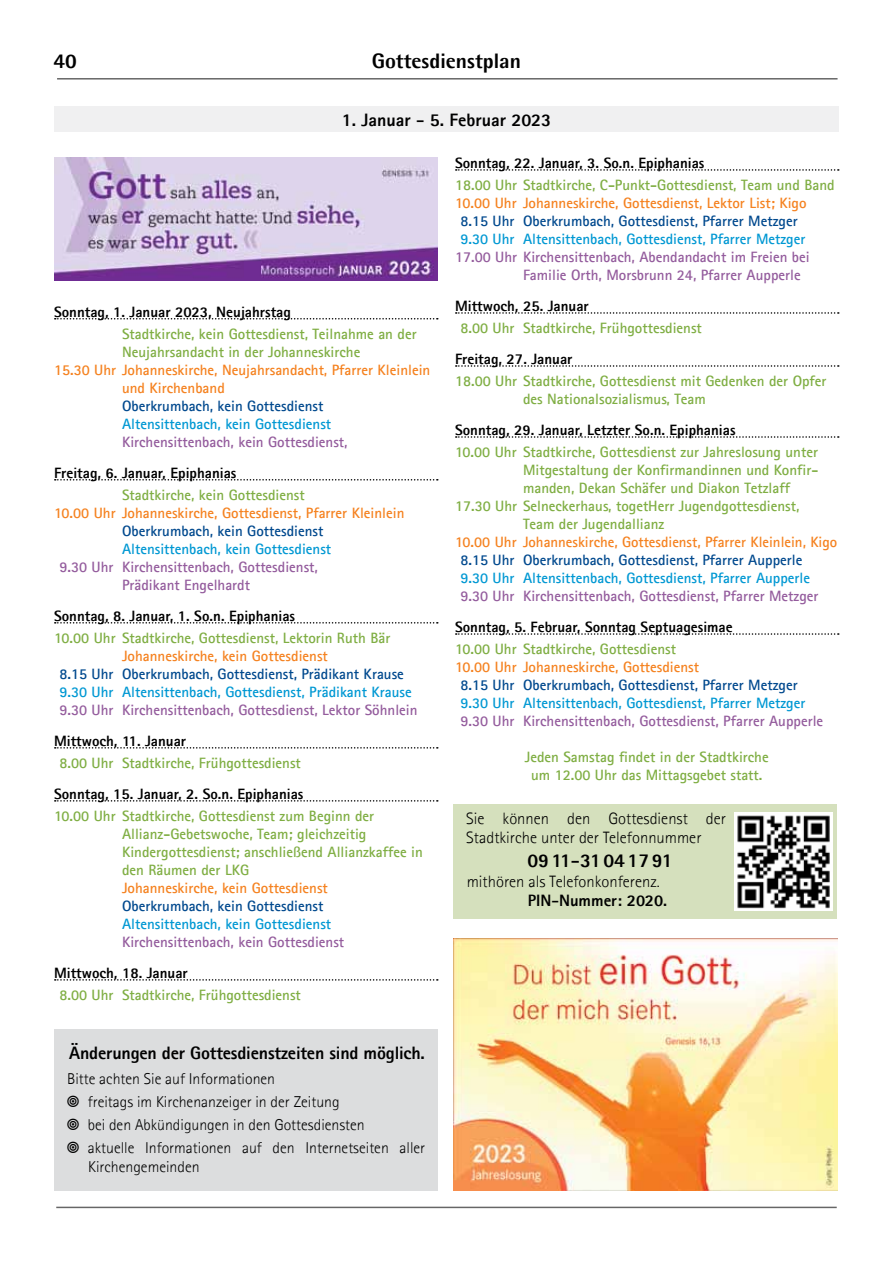
<style>
.page{position:relative;width:893px;height:1263px;background:#fff}
.page>*{position:absolute;margin:0;border:0;box-sizing:border-box;transform-origin:0 0}
.t1{font:800 21px "Agfa Rotis Semisans";color:#000}
.t2{font:800 19.5px "Agfa Rotis Sans Serif";color:#000}
.t3{font:800 18px "Agfa Rotis Sans Serif";letter-spacing:-.01em;color:#000}
.t4{font:300 16.5px/19.8px "Agfa Rotis Sans Serif";color:#000}
.t5{font:800 16.5px "Agfa Rotis Sans Serif";color:#000}
.t6{font:300 15.75px/23.1px "Agfa Rotis Sans Serif";color:#000}
.t7{font:700 15px/18px "Agfa Rotis Sans Serif";color:#7fae43}
.t8{font:700 15px/18px "Agfa Rotis Sans Serif";color:#945c9d;text-align:center}
.t9{font:700 15px/18px "Agfa Rotis Sans Serif";color:#f58220}
.t10{font:800 15px "Agfa Rotis Sans Serif";color:#000}
.t11{font:700 15px "Agfa Rotis Sans Serif";color:#0098d3}
.t12{font:700 15px "Agfa Rotis Sans Serif";color:#00498e}
</style>
<div class="page">
<hr style="left:57px;top:78px;width:780px;height:2px;background:#000">
<hr style="left:56px;top:1207px;width:781px;height:1px;background:#000">
<svg style="left:55px;top:318px;width:383px;height:1px"></svg>
<svg style="left:55px;top:479px;width:383px;height:1px"></svg>
<svg style="left:55px;top:622px;width:383px;height:1px"></svg>
<svg style="left:55px;top:747px;width:383px;height:2px"></svg>
<svg style="left:55px;top:800px;width:383px;height:2px"></svg>
<svg style="left:55px;top:979px;width:383px;height:2px"></svg>
<svg style="left:456px;top:169px;width:383px;height:2px"></svg>
<svg style="left:456px;top:312px;width:383px;height:2px"></svg>
<svg style="left:456px;top:365px;width:383px;height:2px"></svg>
<svg style="left:456px;top:436px;width:383px;height:2px"></svg>
<svg style="left:456px;top:633px;width:383px;height:2px"></svg>
<div style="left:54px;top:106px;width:785px;height:26px;background:#f0f0f1"></div>
<div style="left:54px;top:1029px;width:383px;height:162px;background:#dcddde"></div>
<div style="left:454px;top:804px;width:383px;height:114px;background:#d5e0bd"></div>
<img style="left:734px;top:812px;width:99px;height:99px">
<img style="left:54px;top:157px;width:383px;height:124px">
<img style="left:454px;top:938px;width:383px;height:253px">
<h1 class="t1" style="left:54px;top:48px;width:25px">40</h1>
<h1 class="t1" style="left:372px;top:48px;width:151px">Gottesdienstplan</h1>
<p class="t3" style="left:342px;top:109px;width:211px">1. Januar - 5. Februar 2023</p>
<p class="t10" style="left:54px;top:302px;width:238px">Sonntag, 1. Januar 2023, Neujahrstag</p>
<p class="t7" style="left:122px;top:324px;width:296px">Stadtkirche, kein Gottesdienst, Teilnahme an der<br>Neujahrsandacht in der Johanneskirche</p>
<p class="t9" style="left:122px;top:360px;width:310px;text-indent:-68px">15.30 Uhr Johanneskirche, Neujahrsandacht, Pfarrer Kleinlein und Kirchenband</p>
<p class="t12" style="left:122px;top:396px;width:203px">Oberkrumbach, kein Gottesdienst</p>
<p class="t11" style="left:122px;top:414px;width:211px">Altensittenbach, kein Gottesdienst</p>
<p class="t8" style="left:122px;top:432px;width:227px">Kirchensittenbach, kein Gottesdienst,</p>
<p class="t10" style="left:54px;top:463px;width:184px">Freitag, 6. Januar, Epiphanias</p>
<p class="t7" style="left:122px;top:485px;width:184px">Stadtkirche, kein Gottesdienst</p>
<p class="t9" style="left:54px;top:503px;width:352px">10.00 Uhr Johanneskirche, Gottesdienst, Pfarrer Kleinlein</p>
<p class="t12" style="left:122px;top:521px;width:203px">Oberkrumbach, kein Gottesdienst</p>
<p class="t11" style="left:122px;top:539px;width:211px">Altensittenbach, kein Gottesdienst</p>
<p class="t8" style="left:59px;top:557px;width:260px">9.30 Uhr Kirchensittenbach, Gottesdienst,<br>Prädikant Engelhardt</p>
<p class="t10" style="left:54px;top:606px;width:243px">Sonntag, 8. Januar, 1. So.n. Epiphanias</p>
<p class="t7" style="left:54px;top:628px;width:338px">10.00 Uhr Stadtkirche, Gottesdienst, Lektorin Ruth Bär</p>
<p class="t9" style="left:122px;top:646px;width:207px">Johanneskirche, kein Gottesdienst</p>
<p class="t12" style="left:59px;top:664px;width:346px">8.15 Uhr Oberkrumbach, Gottesdienst, Prädikant Krause</p>
<p class="t11" style="left:59px;top:682px;width:354px">9.30 Uhr Altensittenbach, Gottesdienst, Prädikant Krause</p>
<p class="t8" style="left:59px;top:700px;width:360px">9.30 Uhr Kirchensittenbach, Gottesdienst, Lektor Söhnlein</p>
<p class="t10" style="left:54px;top:731px;width:134px">Mittwoch, 11. Januar</p>
<p class="t7" style="left:59px;top:753px;width:243px">8.00 Uhr Stadtkirche, Frühgottesdienst</p>
<p class="t10" style="left:54px;top:784px;width:251px">Sonntag, 15. Januar, 2. So.n. Epiphanias</p>
<p class="t7" style="left:122px;top:806px;width:302px;text-indent:-68px">10.00 Uhr Stadtkirche, Gottesdienst zum Beginn der Allianz-Gebetswoche, Team; gleichzeitig Kindergottesdienst; anschließend Allianzkaffee in den Räumen der LKG</p>
<p class="t9" style="left:122px;top:878px;width:207px">Johanneskirche, kein Gottesdienst</p>
<p class="t12" style="left:122px;top:896px;width:203px">Oberkrumbach, kein Gottesdienst</p>
<p class="t11" style="left:122px;top:914px;width:211px">Altensittenbach, kein Gottesdienst</p>
<p class="t8" style="left:122px;top:932px;width:224px">Kirchensittenbach, kein Gottesdienst</p>
<p class="t10" style="left:54px;top:963px;width:135px">Mittwoch, 18. Januar</p>
<p class="t7" style="left:59px;top:985px;width:243px">8.00 Uhr Stadtkirche, Frühgottesdienst</p>
<p class="t3" style="left:69px;top:1041px;width:357px">Änderungen der Gottesdienstzeiten sind möglich.</p>
<p class="t6" style="left:88px;top:1067px;width:339px;text-indent:-21px">Bitte achten Sie auf Informationen<br>freitags im Kirchenanzeiger in der Zeitung<br>bei den Abkündigungen in den Gottesdiensten<br>aktuelle Informationen auf den Internetseiten aller</p>
<p class="t6" style="left:88px;top:1155px;width:113px">Kirchengemeinden</p>
<p class="t10" style="left:455px;top:153px;width:251px">Sonntag, 22. Januar, 3. So.n. Epiphanias</p>
<p class="t7" style="left:455px;top:176px;width:381px">18.00 Uhr Stadtkirche, C-Punkt-Gottesdienst, Team und Band</p>
<p class="t9" style="left:455px;top:194px;width:353px">10.00 Uhr Johanneskirche, Gottesdienst, Lektor List; Kigo</p>
<p class="t12" style="left:460px;top:211px;width:339px">8.15 Uhr Oberkrumbach, Gottesdienst, Pfarrer Metzger</p>
<p class="t11" style="left:460px;top:229px;width:347px">9.30 Uhr Altensittenbach, Gottesdienst, Pfarrer Metzger</p>
<p class="t8" style="left:523px;top:248px;width:288px;text-align:left;text-indent:-68px">17.00 Uhr Kirchensittenbach, Abendandacht im Freien bei<br>Familie Orth, Morsbrunn 24, Pfarrer Aupperle</p>
<p class="t10" style="left:455px;top:296px;width:135px">Mittwoch, 25. Januar</p>
<p class="t7" style="left:460px;top:319px;width:243px">8.00 Uhr Stadtkirche, Frühgottesdienst</p>
<p class="t10" style="left:455px;top:349px;width:119px">Freitag, 27. Januar</p>
<p class="t7" style="left:523px;top:372px;width:305px;text-indent:-68px">18.00 Uhr Stadtkirche, Gottesdienst mit Gedenken der Opfer des Nationalsozialismus, Team</p>
<p class="t10" style="left:455px;top:420px;width:282px">Sonntag, 29. Januar, Letzter So.n. Epiphanias</p>
<p class="t7" style="left:455px;top:443px;width:364px">10.00 Uhr Stadtkirche, Gottesdienst zur Jahreslosung unter</p>
<p class="t7" style="left:523px;top:461px;width:297px">Mitgestaltung der Konfirmandinnen und Konfir-</p>
<p class="t7" style="left:523px;top:479px;width:268px">manden, Dekan Schäfer und Diakon Tetzlaff</p>
<p class="t7" style="left:455px;top:497px;width:346px">17.30 Uhr Selneckerhaus, togetHerr Jugendgottesdienst,</p>
<p class="t7" style="left:523px;top:515px;width:143px">Team der Jugendallianz</p>
<p class="t9" style="left:455px;top:533px;width:384px">10.00 Uhr Johanneskirche, Gottesdienst, Pfarrer Kleinlein, Kigo</p>
<p class="t12" style="left:460px;top:550px;width:344px">8.15 Uhr Oberkrumbach, Gottesdienst, Pfarrer Aupperle</p>
<p class="t11" style="left:460px;top:568px;width:351px">9.30 Uhr Altensittenbach, Gottesdienst, Pfarrer Aupperle</p>
<p class="t8" style="left:460px;top:587px;width:360px">9.30 Uhr Kirchensittenbach, Gottesdienst, Pfarrer Metzger</p>
<p class="t10" style="left:455px;top:617px;width:279px">Sonntag, 5. Februar, Sonntag Septuagesimae</p>
<p class="t7" style="left:455px;top:640px;width:223px">10.00 Uhr Stadtkirche, Gottesdienst</p>
<p class="t9" style="left:455px;top:658px;width:246px">10.00 Uhr Johanneskirche, Gottesdienst</p>
<p class="t12" style="left:460px;top:675px;width:339px">8.15 Uhr Oberkrumbach, Gottesdienst, Pfarrer Metzger</p>
<p class="t11" style="left:460px;top:693px;width:347px">9.30 Uhr Altensittenbach, Gottesdienst, Pfarrer Metzger</p>
<p class="t8" style="left:460px;top:712px;width:364px">9.30 Uhr Kirchensittenbach, Gottesdienst, Pfarrer Aupperle</p>
<p class="t7" style="left:525px;top:748px;width:245px;text-align:center">Jeden Samstag findet in der Stadtkirche um 12.00 Uhr das Mittagsgebet statt.</p>
<p class="t4" style="left:466px;top:808px;width:261px">Sie können den Gottesdienst der<br>Stadtkirche unter der Telefonnummer</p>
<h2 class="t2" style="left:527px;top:848px;width:147px">0911-31041791</h2>
<p class="t4" style="left:467px;top:871px;width:195px">mithören als Telefonkonferenz.</p>
<p class="t5" style="left:528px;top:890px;width:141px">PIN-Nummer: 2020.</p>
</div>
